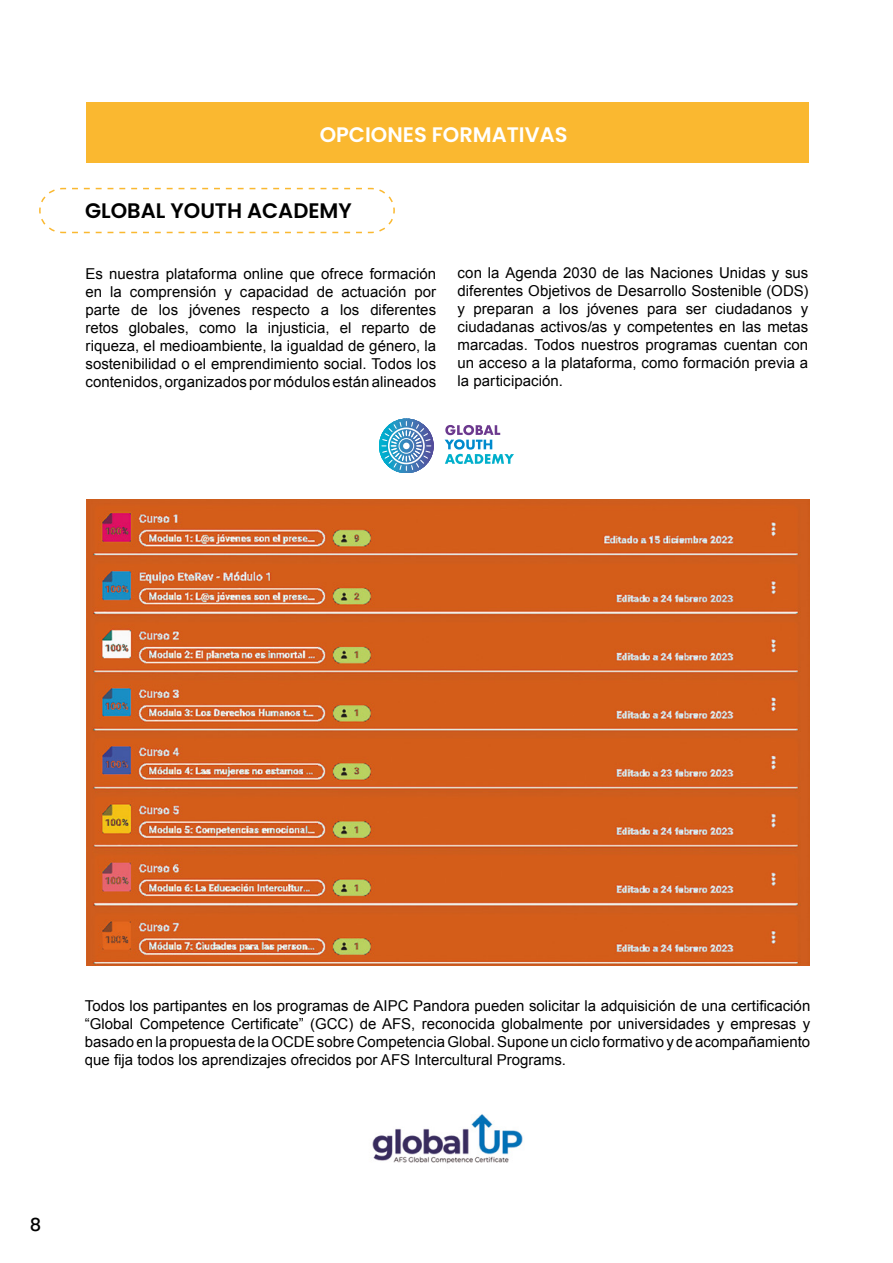
<style>
.page{position:relative;width:893px;height:1263px;background:#fff}
.page>*{position:absolute;margin:0;border:0;box-sizing:border-box;transform-origin:0 0}
.t1{font:600 21px "Poppins";color:#fff}
.t2{font:600 21px "Poppins";color:#000}
.t3{font:500 18px "Poppins";color:#000}
.t4{font:15px/18px "Arial";color:#000;text-align:justify}
</style>
<div class="page">
<img style="left:372px;top:1114px;width:151px;height:50px">
<svg style="left:39px;top:187px;width:356px;height:47px"></svg>
<div style="left:86px;top:102px;width:722px;height:60px;background:#fab830"></div>
<img style="left:87px;top:500px;width:722px;height:465px">
<hr style="left:379px;top:418px;width:1px;height:55px;background:#00b4d0">
<hr style="left:380px;top:418px;width:1px;height:55px;background:#00b2cf">
<hr style="left:381px;top:418px;width:1px;height:55px;background:#00afcd">
<hr style="left:382px;top:418px;width:1px;height:55px;background:#00aece">
<hr style="left:383px;top:418px;width:1px;height:55px;background:#00adcd">
<hr style="left:384px;top:418px;width:1px;height:55px;background:#00accd">
<hr style="left:385px;top:418px;width:1px;height:55px;background:#00aacd">
<hr style="left:386px;top:418px;width:1px;height:55px;background:#00a8cb">
<hr style="left:387px;top:418px;width:1px;height:55px;background:#06a7ca">
<hr style="left:388px;top:418px;width:1px;height:55px;background:#00a5ca">
<hr style="left:389px;top:418px;width:1px;height:55px;background:#00a3c9">
<hr style="left:390px;top:418px;width:1px;height:55px;background:#07a1c8">
<hr style="left:391px;top:418px;width:1px;height:55px;background:#119fc8">
<hr style="left:392px;top:418px;width:1px;height:55px;background:#159ec7">
<hr style="left:393px;top:418px;width:1px;height:55px;background:#1c9cc7">
<hr style="left:394px;top:418px;width:1px;height:55px;background:#1f9bc6">
<hr style="left:395px;top:418px;width:1px;height:55px;background:#219ac5">
<hr style="left:396px;top:418px;width:1px;height:55px;background:#2697c5">
<hr style="left:397px;top:418px;width:1px;height:55px;background:#2896c4">
<hr style="left:398px;top:418px;width:1px;height:55px;background:#2592c2">
<hr style="left:399px;top:418px;width:1px;height:55px;background:#2891c1">
<hr style="left:400px;top:418px;width:1px;height:55px;background:#2990c1">
<hr style="left:401px;top:418px;width:1px;height:55px;background:#2d8ebf">
<hr style="left:402px;top:418px;width:1px;height:55px;background:#2f8cc0">
<hr style="left:403px;top:418px;width:1px;height:55px;background:#328abe">
<hr style="left:404px;top:418px;width:1px;height:55px;background:#3488bd">
<hr style="left:405px;top:418px;width:1px;height:55px;background:#3687bd">
<hr style="left:406px;top:418px;width:1px;height:55px;background:#3984bb">
<hr style="left:407px;top:418px;width:1px;height:55px;background:#3a83ba">
<hr style="left:408px;top:418px;width:1px;height:55px;background:#3880b9">
<hr style="left:409px;top:418px;width:1px;height:55px;background:#397eb8">
<hr style="left:410px;top:418px;width:1px;height:55px;background:#3c7bb6">
<hr style="left:411px;top:418px;width:1px;height:55px;background:#3d7ab6">
<hr style="left:412px;top:418px;width:1px;height:55px;background:#3f79b5">
<hr style="left:413px;top:418px;width:1px;height:55px;background:#4176b3">
<hr style="left:414px;top:418px;width:1px;height:55px;background:#4274b3">
<hr style="left:415px;top:418px;width:1px;height:55px;background:#4471b0">
<hr style="left:416px;top:418px;width:1px;height:55px;background:#4670af">
<hr style="left:417px;top:418px;width:1px;height:55px;background:#466eaf">
<hr style="left:418px;top:418px;width:1px;height:55px;background:#456bad">
<hr style="left:419px;top:418px;width:1px;height:55px;background:#466aac">
<hr style="left:420px;top:418px;width:1px;height:55px;background:#4867ab">
<hr style="left:421px;top:418px;width:1px;height:55px;background:#4965aa">
<hr style="left:422px;top:418px;width:1px;height:55px;background:#4b62a7">
<hr style="left:423px;top:418px;width:1px;height:55px;background:#4b61a7">
<hr style="left:424px;top:418px;width:1px;height:55px;background:#4c5fa6">
<hr style="left:425px;top:418px;width:1px;height:55px;background:#4e5ca4">
<hr style="left:426px;top:418px;width:1px;height:55px;background:#4f5ba3">
<hr style="left:427px;top:418px;width:1px;height:55px;background:#5057a1">
<hr style="left:428px;top:418px;width:1px;height:55px;background:#4e55a0">
<hr style="left:429px;top:418px;width:1px;height:55px;background:#4f54a0">
<hr style="left:430px;top:418px;width:1px;height:55px;background:#50519d">
<hr style="left:431px;top:418px;width:1px;height:55px;background:#524e9b">
<hr style="left:432px;top:418px;width:1px;height:55px;background:#524c9b">
<hr style="left:433px;top:418px;width:1px;height:55px;background:#534a99">
<svg style="left:381px;top:421px;width:50px;height:50px"></svg>
<svg style="left:445px;top:425px;width:69px;height:39px"></svg>
<h1 class="t1" style="left:320px;top:122px;width:249px">OPCIONES FORMATIVAS</h1>
<h1 class="t2" style="left:85px;top:198px;width:268px">GLOBAL YOUTH ACADEMY</h1>
<p class="t4" style="left:85px;top:265px;width:352px">Es nuestra plataforma online que ofrece formación en la comprensión y capacidad de actuación por parte de los jóvenes respecto a los diferentes retos globales, como la injusticia, el reparto de riqueza, el medioambiente, la igualdad de género, la sostenibilidad o el emprendimiento social. Todos los contenidos, organizados por módulos están alineados</p>
<p class="t4" style="left:457px;top:264px;width:352px">con la Agenda 2030 de las Naciones Unidas y sus diferentes Objetivos de Desarrollo Sostenible (ODS) y preparan a los jóvenes para ser ciudadanos y ciudadanas activos/as y competentes en las metas marcadas. Todos nuestros programas cuentan con un acceso a la plataforma, como formación previa a la participación.</p>
<p class="t4" style="left:85px;top:997px;width:727px">Todos los partipantes en los programas de AIPC Pandora pueden solicitar la adquisición de una certificación “Global Competence Certificate” (GCC) de AFS, reconocida globalmente por universidades y empresas y basado en la propuesta de la OCDE sobre Competencia Global. Supone un ciclo formativo y de acompañamiento que fija todos los aprendizajes ofrecidos por AFS Intercultural Programs.</p>
<p class="t3" style="left:30px;top:1214px;width:13px">8</p>
</div>
